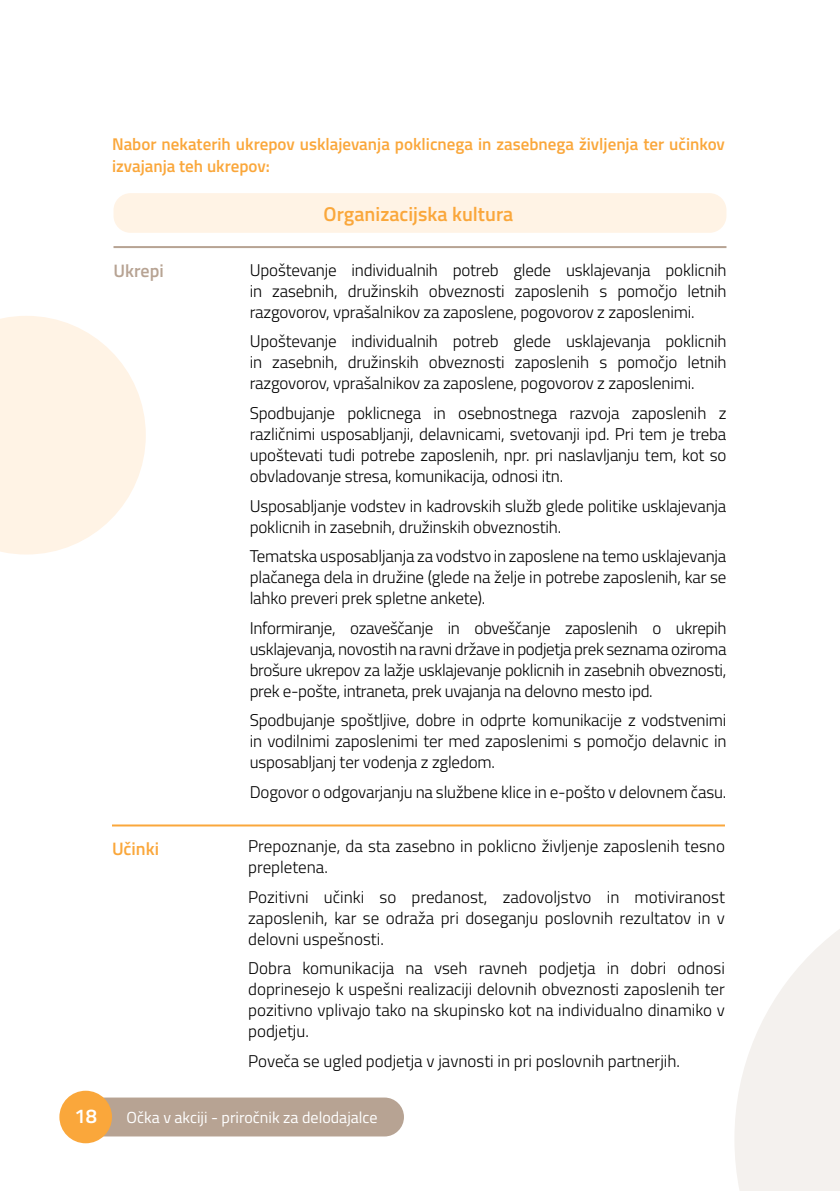
<style>
.page{position:relative;width:840px;height:1191px;background:#fff}
.page>*{position:absolute;margin:0;border:0;box-sizing:border-box;transform-origin:0 0}
.t1{font:600 20px "Titillium Web";color:#faa73b}
.t2{font:600 20px "Titillium Web";color:#fff}
.t3{font:600 18px "Titillium Web";color:#b7a393}
.t4{font:600 18px "Titillium Web";color:#faa73b}
.t5{font:300 17px/21px "Titillium Web";letter-spacing:-.01em;color:#000;text-align:justify}
.t6{font:600 17px/22px "Titillium Web";color:#faa73b}
.t7{font:16px "Titillium Web";color:#fff}
</style>
<div class="page">
<div style="left:83px;top:1097px;width:321px;height:39px;background:#b7a393;border-radius:19px"></div>
<div style="left:59px;top:1090px;width:53px;height:53px;background:#faa73b;border-radius:50%"></div>
<svg style="left:735px;top:930px;width:104px;height:261px"></svg>
<svg style="left:0;top:316px;width:146px;height:238px"></svg>
<hr style="left:113px;top:246px;width:613px;height:2px;background:#b7a393">
<hr style="left:112px;top:824px;width:612px;height:2px;background:#faa73b">
<div style="left:113px;top:193px;width:613px;height:40px;background:#fff3e5;border-radius:17px"></div>
<p class="t6" style="left:112px;top:132px;width:614px">Nabor nekaterih ukrepov usklajevanja poklicnega in zasebnega življenja ter učinkov izvajanja teh ukrepov:</p>
<p class="t1" style="left:323px;top:199px;width:191px">Organizacijska kultura</p>
<p class="t3" style="left:113px;top:257px;width:52px">Ukrepi</p>
<p class="t5" style="left:249px;top:259px;width:478px">Upoštevanje individualnih potreb glede usklajevanja poklicnih in zasebnih, družinskih obveznosti zaposlenih s pomočjo letnih razgovorov, vprašalnikov za zaposlene, pogovorov z zaposlenimi.</p>
<p class="t5" style="left:249px;top:330px;width:478px">Upoštevanje individualnih potreb glede usklajevanja poklicnih in zasebnih, družinskih obveznosti zaposlenih s pomočjo letnih razgovorov, vprašalnikov za zaposlene, pogovorov z zaposlenimi.</p>
<p class="t5" style="left:249px;top:402px;width:478px">Spodbujanje poklicnega in osebnostnega razvoja zaposlenih z različnimi usposabljanji, delavnicami, svetovanji ipd. Pri tem je treba upoštevati tudi potrebe zaposlenih, npr. pri naslavljanju tem, kot so obvladovanje stresa, komunikacija, odnosi itn.</p>
<p class="t5" style="left:249px;top:494px;width:478px">Usposabljanje vodstev in kadrovskih služb glede politike usklajevanja poklicnih in zasebnih, družinskih obveznostih.</p>
<p class="t5" style="left:249px;top:545px;width:478px">Tematska usposabljanja za vodstvo in zaposlene na temo usklajevanja plačanega dela in družine (glede na želje in potrebe zaposlenih, kar se lahko preveri prek spletne ankete).</p>
<p class="t5" style="left:249px;top:616px;width:478px">Informiranje, ozaveščanje in obveščanje zaposlenih o ukrepih usklajevanja, novostih na ravni države in podjetja prek seznama oziroma brošure ukrepov za lažje usklajevanje poklicnih in zasebnih obveznosti, prek e-pošte, intraneta, prek uvajanja na delovno mesto ipd.</p>
<p class="t5" style="left:249px;top:709px;width:478px">Spodbujanje spoštljive, dobre in odprte komunikacije z vodstvenimi in vodilnimi zaposlenimi ter med zaposlenimi s pomočjo delavnic in usposabljanj ter vodenja z zgledom.</p>
<p class="t5" style="left:249px;top:780px;width:478px">Dogovor o odgovarjanju na službene klice in e-pošto v delovnem času.</p>
<p class="t4" style="left:112px;top:835px;width:49px">Učinki</p>
<p class="t5" style="left:248px;top:835px;width:478px">Prepoznanje, da sta zasebno in poklicno življenje zaposlenih tesno prepletena.</p>
<p class="t5" style="left:248px;top:885px;width:478px">Pozitivni učinki so predanost, zadovoljstvo in motiviranost zaposlenih, kar se odraža pri doseganju poslovnih rezultatov in v delovni uspešnosti.</p>
<p class="t5" style="left:248px;top:957px;width:478px">Dobra komunikacija na vseh ravneh podjetja in dobri odnosi doprinesejo k uspešni realizaciji delovnih obveznosti zaposlenih ter pozitivno vplivajo tako na skupinsko kot na individualno dinamiko v podjetju.</p>
<p class="t5" style="left:248px;top:1049px;width:433px">Poveča se ugled podjetja v javnosti in pri poslovnih partnerjih.</p>
<p class="t2" style="left:74px;top:1100px;width:24px">18</p>
<p class="t7" style="left:127px;top:1106px;width:252px">Očka v akciji - priročnik za delodajalce</p>
</div>
